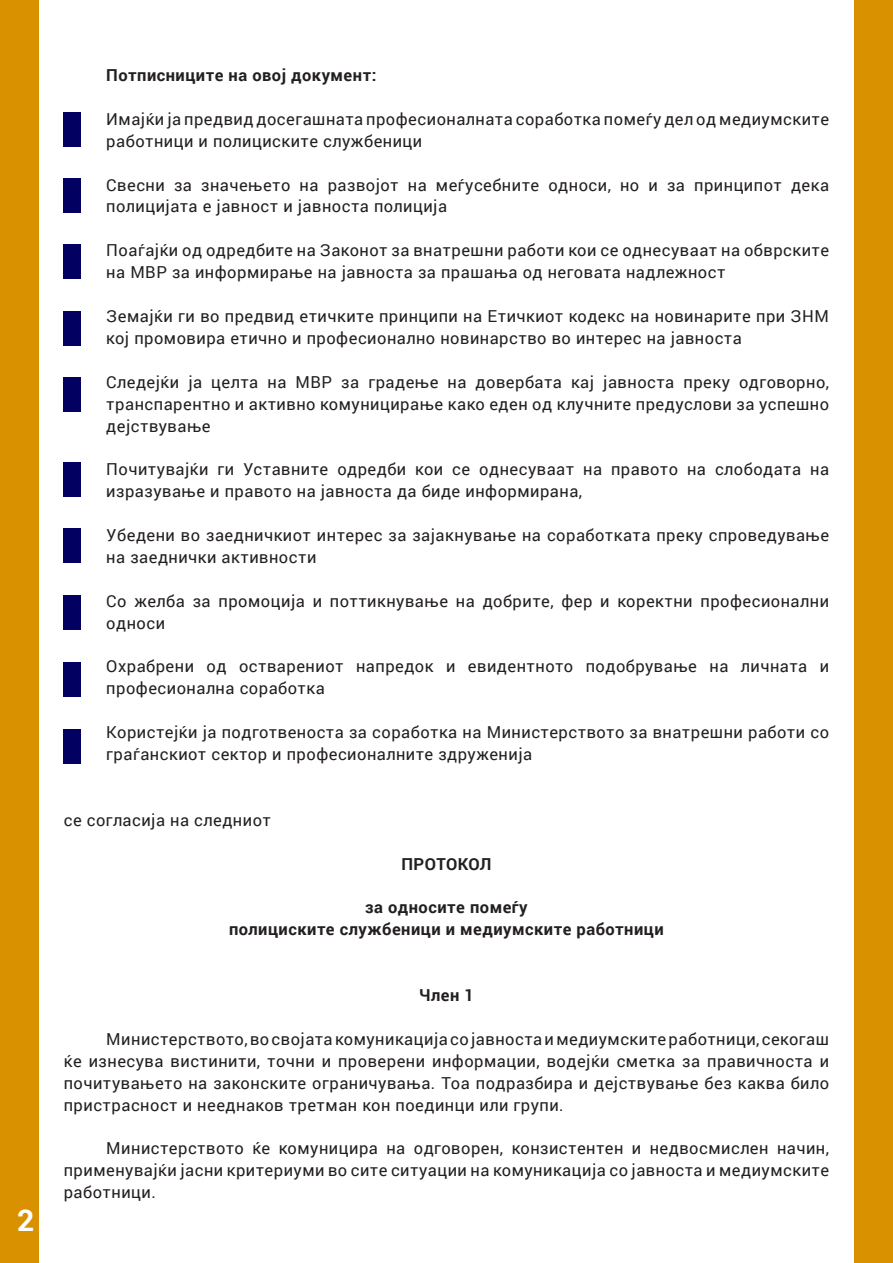
<style>
.page{position:relative;width:893px;height:1263px;background:#fff}
.page>*{position:absolute;margin:0;border:0;box-sizing:border-box;transform-origin:0 0}
.t1{font:700 30px "Roboto";color:#fff}
.t2{font:16.5px/21.9px "Roboto";letter-spacing:.03em;color:#231f20}
.t3{font:700 16.5px "Roboto";letter-spacing:.03em;color:#231f20}
</style>
<div class="page">
<div style="left:64px;top:113px;width:17px;height:34px;background:#020061"></div>
<div style="left:0;top:0;width:38px;height:1263px;background:#d99100"></div>
<div style="left:64px;top:179px;width:17px;height:34px;background:#020061"></div>
<div style="left:64px;top:245px;width:17px;height:34px;background:#020061"></div>
<div style="left:64px;top:311px;width:17px;height:34px;background:#020061"></div>
<div style="left:64px;top:377px;width:17px;height:34px;background:#020061"></div>
<div style="left:64px;top:462px;width:17px;height:34px;background:#020061"></div>
<div style="left:64px;top:529px;width:17px;height:34px;background:#020061"></div>
<div style="left:64px;top:596px;width:17px;height:34px;background:#020061"></div>
<div style="left:64px;top:662px;width:17px;height:34px;background:#020061"></div>
<div style="left:64px;top:729px;width:17px;height:34px;background:#020061"></div>
<div style="left:855px;top:0;width:38px;height:1263px;background:#d99100"></div>
<p class="t1" style="left:17px;top:1199px;width:19px">2</p>
<p class="t3" style="left:106px;top:64px;width:272px">Потписниците на овој документ:</p>
<p class="t2" style="left:106px;top:107px;width:724px">Имајќи ја предвид досегашната професионалната соработка помеѓу дел од медиумските работници и полициските службеници</p>
<p class="t2" style="left:106px;top:173px;width:724px">Свесни за значењето на развојот на меѓусебните односи, но и за принципот дека полицијата е јавност и јавноста полиција</p>
<p class="t2" style="left:106px;top:239px;width:724px">Поаѓајќи од одредбите на Законот за внатрешни работи кои се однесуваат на обврските на МВР за информирање на јавноста за прашања од неговата надлежност</p>
<p class="t2" style="left:106px;top:305px;width:724px">Земајќи ги во предвид етичките принципи на Етичкиот кодекс на новинарите при ЗНМ кој промовира етично и професионално новинарство во интерес на јавноста</p>
<p class="t2" style="left:106px;top:370px;width:724px;text-align:justify">Следејќи ја целта на МВР за градење на довербата кај јавноста преку одговорно, транспарентно и активно комуницирање како еден од клучните предуслови за успешно дејствување</p>
<p class="t2" style="left:106px;top:458px;width:724px">Почитуваjќи ги Уставните одредби кои се однесуваат на правото на слободата на изразување и правото на јавноста да биде информирана,</p>
<p class="t2" style="left:106px;top:524px;width:724px">Убедени во заедничкиот интерес за зајакнување на соработката преку спроведување на заеднички активности</p>
<p class="t2" style="left:106px;top:589px;width:724px">Со желба за промоција и поттикнување на добрите, фер и коректни професионални односи</p>
<p class="t2" style="left:106px;top:655px;width:724px">Охрабрени од остварениот напредок и евидентното подобрување на личната и професионална соработка</p>
<p class="t2" style="left:106px;top:721px;width:724px">Користејќи ја подготвеноста за соработка на Министерството за внатрешни работи со граѓанскиот сектор и професионалните здруженија</p>
<p class="t2" style="left:64px;top:808px;width:209px">се согласија на следниот</p>
<p class="t3" style="left:401px;top:852px;width:92px">ПРОТОКОЛ</p>
<p class="t3" style="left:365px;top:896px;width:164px">за односите помеѓу</p>
<p class="t3" style="left:229px;top:918px;width:436px">полициските службеници и медиумските работници</p>
<p class="t3" style="left:419px;top:983px;width:56px">Член 1</p>
<p class="t2" style="left:64px;top:1027px;width:767px;text-align:justify;text-indent:43px">Министерството, во својата комуникација со јавноста и медиумските работници, секогаш ќе изнесува вистинити, точни и проверени информации, водејќи сметка за правичноста и почитувањето на законските ограничувања. Тоа подразбира и дејствување без каква било пристрасност и нееднаков третман кон поединци или групи.</p>
<p class="t2" style="left:64px;top:1137px;width:767px;text-align:justify;text-indent:43px">Министерството ќе комуницира на одговорен, конзистентен и недвосмислен начин, применувајќи јасни критериуми во сите ситуации на комуникација со јавноста и медиумските работници.</p>
</div>
